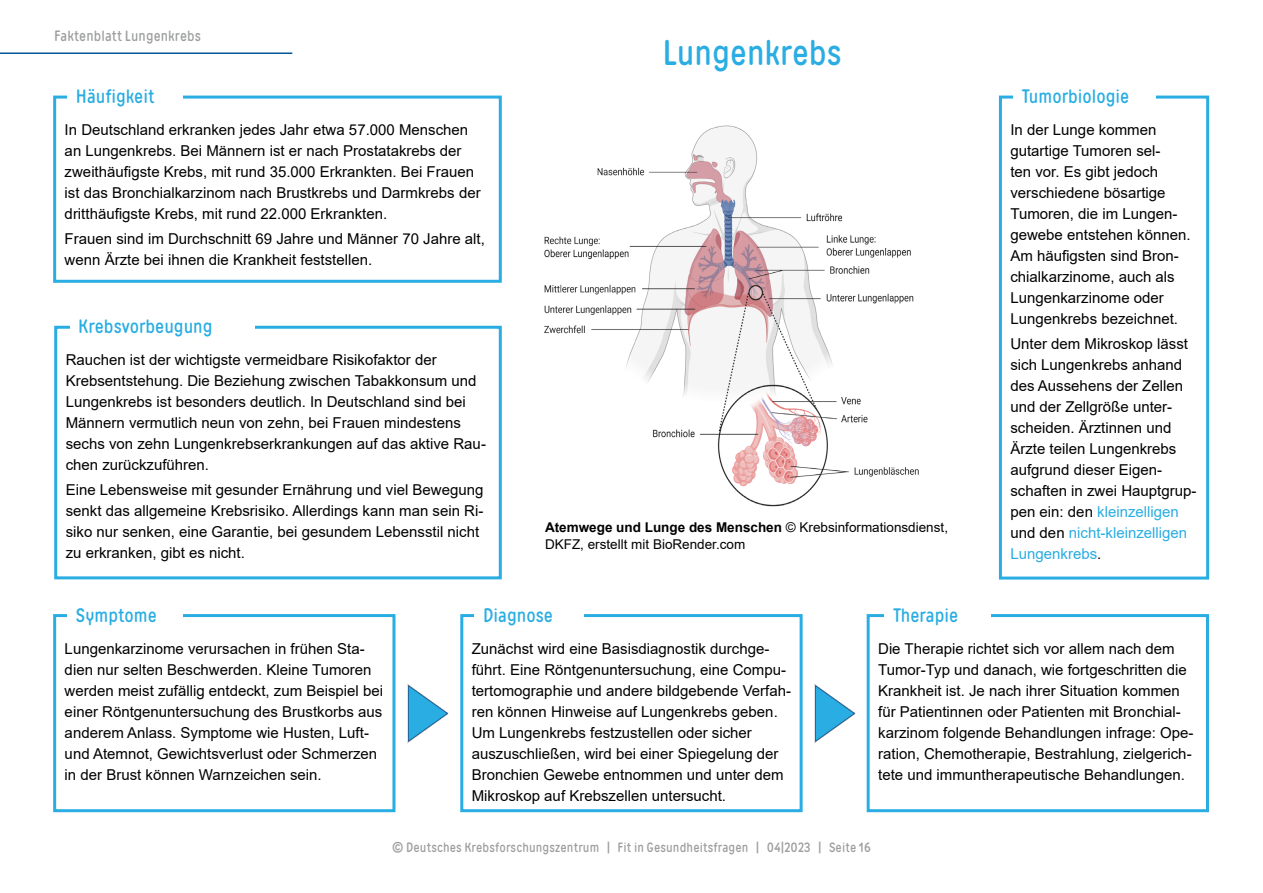
<style>
.page{position:relative;width:1263px;height:893px;background:#fff}
.page>*{position:absolute;margin:0;border:0;box-sizing:border-box;transform-origin:0 0}
.t1{font:36px "Matias";color:#29ade2}
.t2{font:19.5px "Matias";color:#29ade2}
.t3{font:15px/21px "Arial";color:#000}
.t4{font:15px "Matias";letter-spacing:.01em;color:#9d9e9e}
.t5{font:13.5px/16.5px "Arial";color:#000}
.t6{font:13.5px "Matias";letter-spacing:.01em;color:#9d9e9e}
.s1{font-weight:700}
.s2{color:#29ade2}
</style>
<div class="page">
<hr style="left:0;top:53px;width:292px;height:1px;background:#005899">
<img style="left:544px;top:99px;width:455px;height:415px">
<div style="left:53px;top:96px;width:449px;height:187px;border:3px solid #29ade2"></div>
<div style="left:67px;top:85px;width:116px;height:21px;background:#fff"></div>
<div style="left:54px;top:326px;width:448px;height:253px;border:3px solid #29ade2"></div>
<div style="left:70px;top:315px;width:185px;height:24px;background:#fff"></div>
<div style="left:53px;top:614px;width:342px;height:198px;border:3px solid #29ade2"></div>
<div style="left:67px;top:603px;width:116px;height:22px;background:#fff"></div>
<div style="left:460px;top:614px;width:343px;height:198px;border:3px solid #29ade2"></div>
<div style="left:475px;top:603px;width:109px;height:22px;background:#fff"></div>
<div style="left:867px;top:614px;width:342px;height:198px;border:3px solid #29ade2"></div>
<div style="left:884px;top:604px;width:107px;height:21px;background:#fff"></div>
<div style="left:999px;top:96px;width:210px;height:484px;border:3px solid #29ade2"></div>
<div style="left:1013px;top:85px;width:142px;height:21px;background:#fff"></div>
<img style="left:395px;top:677px;width:54px;height:72px">
<img style="left:814px;top:677px;width:53px;height:72px">
<p class="t4" style="left:54px;top:26px;width:148px">Faktenblatt Lungenkrebs</p>
<h2 class="t2" style="left:76px;top:84px;width:80px">Häufigkeit</h2>
<p class="t3" style="left:65px;top:119px;width:417px">In Deutschland erkranken jedes Jahr etwa 57.000 Menschen an Lungenkrebs. Bei Männern ist er nach Prostatakrebs der zweithäufigste Krebs, mit rund 35.000 Erkrankten. Bei Frauen ist das Bronchialkarzinom nach Brustkrebs und Darmkrebs der dritthäufigste Krebs, mit rund 22.000 Erkrankten.</p>
<p class="t3" style="left:65px;top:228px;width:422px">Frauen sind im Durchschnitt 69 Jahre und Männer 70 Jahre alt, wenn Ärzte bei ihnen die Krankheit feststellen.</p>
<h2 class="t2" style="left:78px;top:315px;width:136px">Krebsvorbeugung</h2>
<p class="t3" style="left:66px;top:349px;width:422px">Rauchen ist der wichtigste vermeidbare Risikofaktor der Krebsentstehung. Die Beziehung zwischen Tabakkonsum und Lungenkrebs ist besonders deutlich. In Deutschland sind bei Männern vermutlich neun von zehn, bei Frauen mindestens sechs von zehn Lungenkrebserkrankungen auf das aktive Rau&shy;chen zurückzuführen.</p>
<p class="t3" style="left:66px;top:480px;width:419px">Eine Lebensweise mit gesunder Ernährung und viel Bewegung senkt das allgemeine Krebsrisiko. Allerdings kann man sein Ri&shy;siko nur senken, eine Garantie, bei gesundem Lebensstil nicht zu erkranken, gibt es nicht.</p>
<h1 class="t1" style="left:662px;top:30px;width:181px">Lungenkrebs</h1>
<p class="t5" style="left:545px;top:519px;width:405px"><span class="s1">Atemwege und Lunge des Menschen</span> © Krebsinformationsdienst,<br>DKFZ, erstellt mit BioRender.com</p>
<h2 class="t2" style="left:76px;top:603px;width:82px">Symptome</h2>
<h2 class="t2" style="left:483px;top:603px;width:71px">Diagnose</h2>
<h2 class="t2" style="left:893px;top:603px;width:67px">Therapie</h2>
<h2 class="t2" style="left:1022px;top:84px;width:109px">Tumorbiologie</h2>
<p class="t3" style="left:1010px;top:119px;width:182px">In der Lunge kommen gutartige Tumoren sel-<br>ten vor. Es gibt jedoch verschiedene bösartige<br>Tumoren, die im Lungen&shy;gewebe entstehen können.<br>Am häufigsten sind Bron&shy;chialkarzinome, auch als<br>Lungenkarzinome oder<br>Lungenkrebs bezeichnet.</p>
<p class="t3" style="left:1010px;top:333px;width:187px">Unter dem Mikroskop lässt sich Lungenkrebs anhand des Aussehens der Zellen und der Zellgröße unter&shy;scheiden. Ärztinnen und<br>Ärzte teilen Lungenkrebs aufgrund dieser Eigen&shy;schaften in zwei Hauptgrup&shy;pen ein: den <span class="s2">kleinzelligen </span>und den <span class="s2">nicht-kleinzelligen<br>Lungenkrebs</span>.</p>
<p class="t3" style="left:65px;top:638px;width:320px">Lungenkarzinome verursachen in frühen Sta&shy;dien nur selten Beschwerden. Kleine Tumoren werden meist zufällig entdeckt, zum Beispiel bei einer Röntgenuntersuchung des Brustkorbs aus anderem Anlass. Symptome wie Husten, Luft&shy;und Atemnot, Gewichtsverlust oder Schmerzen in der Brust können Warnzeichen sein.</p>
<p class="t3" style="left:472px;top:638px;width:321px">Zunächst wird eine Basisdiagnostik durchge&shy;führt. Eine Röntgenuntersuchung, eine Compu&shy;tertomographie und andere bildgebende Verfah&shy;ren können Hinweise auf Lungenkrebs geben.<br>Um Lungenkrebs festzustellen oder sicher auszuschließen, wird bei einer Spiegelung der Bronchien Gewebe entnommen und unter dem Mikroskop auf Krebszellen untersucht.</p>
<p class="t3" style="left:878px;top:638px;width:317px">Die Therapie richtet sich vor allem nach dem Tumor-Typ und danach, wie fortgeschritten die Krankheit ist. Je nach ihrer Situation kommen für Patientinnen oder Patienten mit Bronchial&shy;karzinom folgende Behandlungen infrage: Ope&shy;ration, Chemotherapie, Bestrahlung, zielgerich&shy;tete und immuntherapeutische Behandlungen.</p>
<p class="t6" style="left:392px;top:838px;width:480px">© Deutsches Krebsforschungszentrum | Fit in Gesundheitsfragen | 04|2023 | Seite 16</p>
</div>
